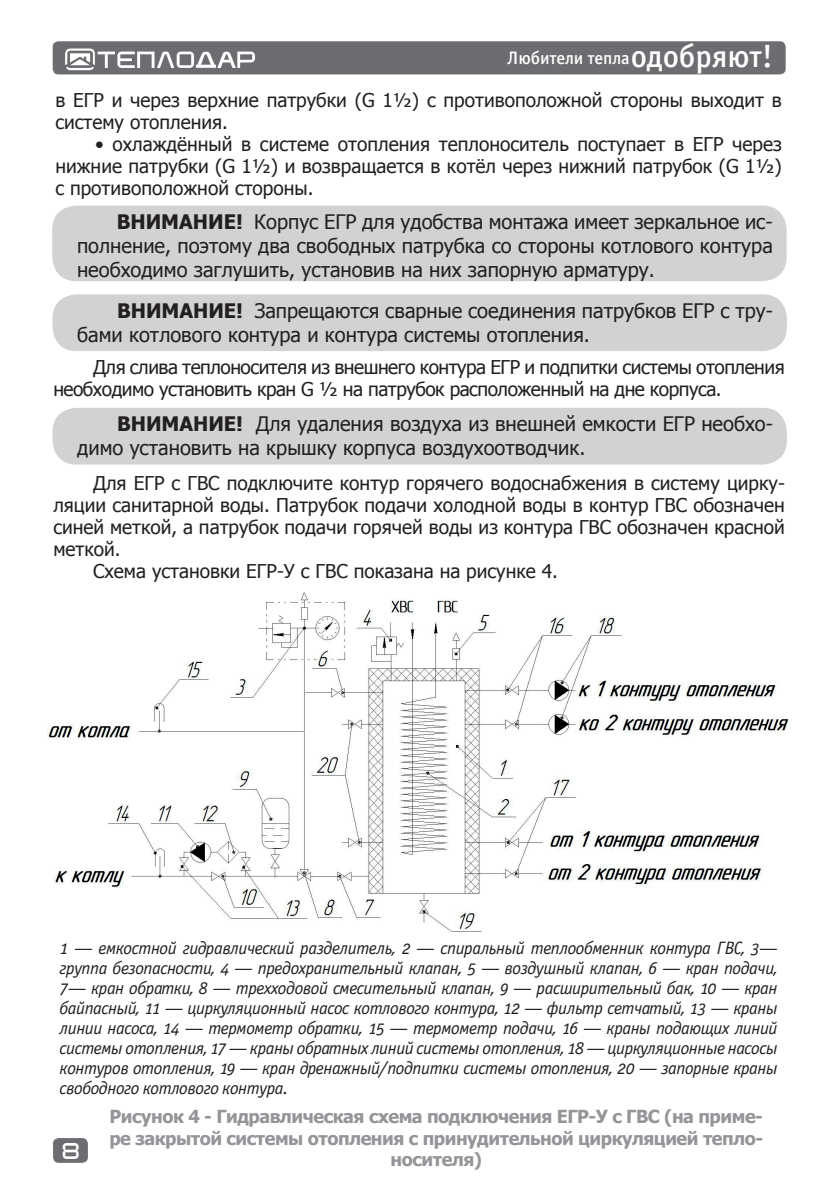
<style>
.page{position:relative;width:840px;height:1191px;background:#fff}
.page>*{position:absolute;margin:0;border:0;box-sizing:border-box;transform-origin:0 0}
.t1{font:20px/24px "Tahoma";color:#231f20}
.t2{font:19px/22px "Tahoma";color:#231f20}
.t3{font:19px/22px "Tahoma";letter-spacing:-.025em;color:#231f20}
.t4{font:italic 18px/20px "Officina Sans Book OSC";letter-spacing:-.025em;color:#231f20;text-align:justify}
.t5{font:700 18px/21.6px "Tahoma";letter-spacing:-.025em;color:#939598;text-align:center}
.t6{font:18px "Officina Sans Medium C";letter-spacing:-.005em;color:#fff}
.t7{font:16px "teplodar";color:#fff}
.s1{font-size:32px}
.s2{font-weight:700}
</style>
<div class="page">
<div style="left:53px;top:1138px;width:35px;height:24px;background:#6c6d70;border-radius:6px"></div>
<div style="left:53px;top:41px;width:732px;height:33px;background:#6c6d70;border-radius:6px"></div>
<svg style="left:65px;top:48px;width:190px;height:22px"></svg>
<div style="left:52px;top:206px;width:734px;height:75px;background:#d1d2d4;border-radius:24px"></div>
<div style="left:52px;top:294px;width:734px;height:57px;background:#d1d2d4;border-radius:24px"></div>
<div style="left:52px;top:408px;width:734px;height:56px;background:#d1d2d4;border-radius:24px"></div>
<img style="left:48px;top:592px;width:741px;height:340px">
<p class="t6" style="left:507px;top:48px;width:267px">Любители тепла<span class="s1">одобряют!</span></p>
<p class="t2" style="left:55px;top:88px;width:727px">в ЕГР и через верхние патрубки (G 1½) с противоположной стороны выходит в систему отопления.</p>
<p class="t2" style="left:55px;top:132px;width:727px;text-align:justify;text-indent:40px">• охлаждённый в системе отопления теплоноситель поступает в ЕГР через нижние патрубки (G 1½) и возвращается в котёл через нижний патрубок (G 1½) с противоположной стороны.</p>
<p class="t1" style="left:77px;top:209px;width:697px;text-align:justify;text-indent:40px"><span class="s2">ВНИМАНИЕ!</span> Корпус ЕГР для удобства монтажа имеет зеркальное ис&shy;полнение, поэтому два свободных патрубка со стороны котлового контура необходимо заглушить, установив на них запорную арматуру.</p>
<p class="t1" style="left:77px;top:297px;width:697px;text-indent:40px"><span class="s2">ВНИМАНИЕ!</span> Запрещаются сварные соединения патрубков ЕГР с тру&shy;бами котлового контура и контура системы отопления.</p>
<p class="t3" style="left:53px;top:355px;width:732px;text-indent:40px">Для слива теплоносителя из внешнего контура ЕГР и подпитки системы отопления необходимо установить кран G ½ на патрубок расположенный на дне корпуса.</p>
<p class="t1" style="left:77px;top:411px;width:697px;text-indent:40px"><span class="s2">ВНИМАНИЕ!</span> Для удаления воздуха из внешней емкости ЕГР необхо&shy;димо установить на крышку корпуса воздухоотводчик.</p>
<p class="t2" style="left:93px;top:471px;width:693px">Для ЕГР с ГВС подключите контур горячего водоснабжения в систему цирку-</p>
<p class="t2" style="left:53px;top:493px;width:732px">ляции санитарной воды. Патрубок подачи холодной воды в контур ГВС обозначен</p>
<p class="t2" style="left:53px;top:515px;width:732px">синей меткой, а патрубок подачи горячей воды из контура ГВС обозначен красной</p>
<p class="t2" style="left:53px;top:537px;width:69px">меткой.</p>
<p class="t2" style="left:93px;top:559px;width:466px">Схема установки ЕГР-У с ГВС показана на рисунке 4.</p>
<p class="t4" style="left:60px;top:938px;width:719px">1 — емкостной гидравлический разделитель, 2 — спиральный теплообменник контура ГВС, 3— группа безопасности, 4 — предохранительный клапан, 5 — воздушный клапан, 6 — кран подачи, 7— кран обратки, 8 — трехходовой смесительный клапан, 9 — расширительный бак, 10 — кран байпасный, 11 — циркуляционный насос котлового контура, 12 — фильтр сетчатый, 13 — краны линии насоса, 14 — термометр обратки, 15 — термометр подачи, 16 — краны подающих линий системы отопления, 17 — краны обратных линий системы отопления, 18 — циркуляционные насосы контуров отопления, 19 — кран дренажный/подпитки системы отопления, 20 — запорные краны свободного котлового контура.</p>
<p class="t7" style="left:63px;top:1144px;width:18px">8</p>
<p class="t5" style="left:109px;top:1104px;width:655px">Рисунок 4 - Гидравлическая схема подключения ЕГР-У с ГВС (на приме&shy;ре закрытой системы отопления с принудительной циркуляцией тепло&shy;носителя)</p>
</div>
